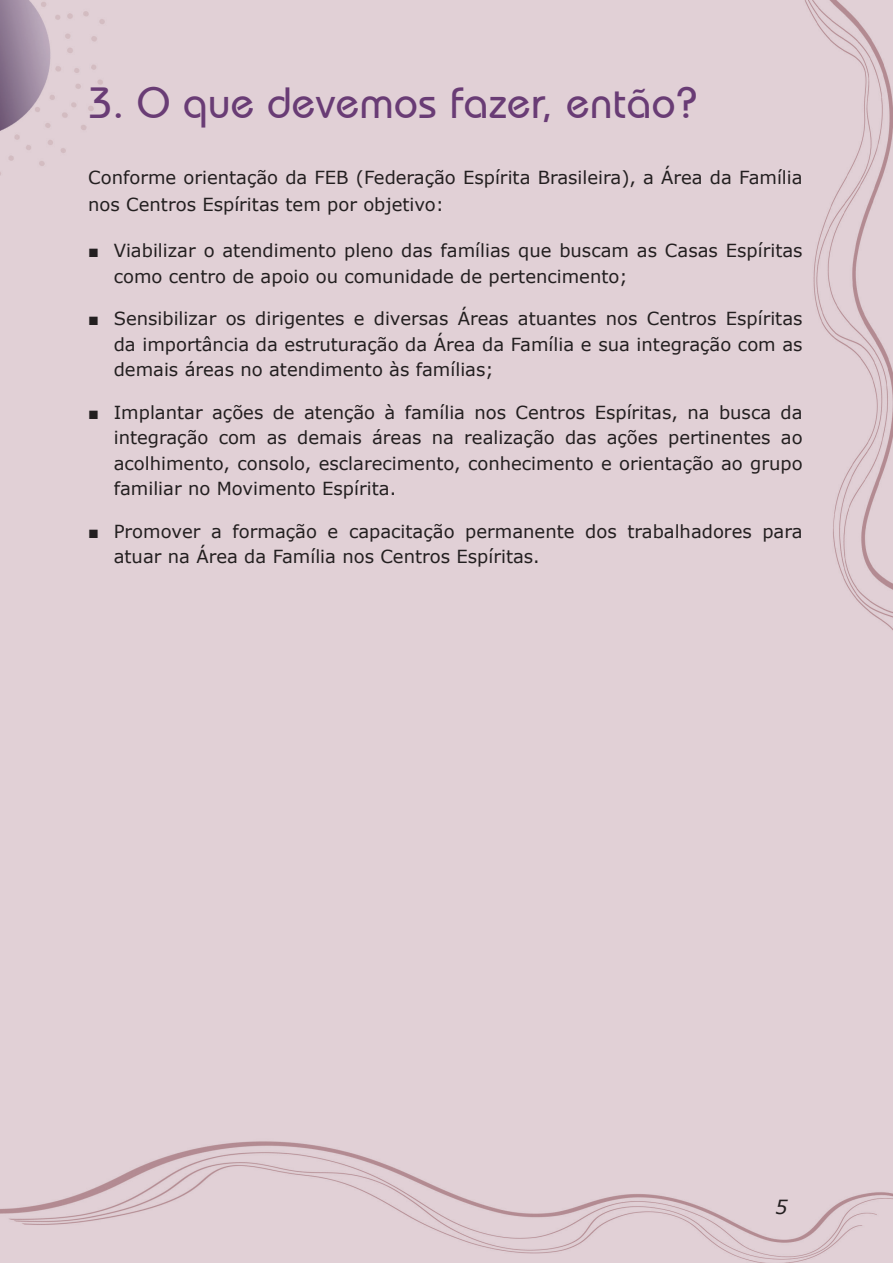
<style>
.page{position:relative;width:893px;height:1263px;background:#e1d0d6}
.page>*{position:absolute;margin:0;border:0;box-sizing:border-box;transform-origin:0 0}
.t1{font:500 43.5px "Bauhaus IT Cby BT";letter-spacing:.01em;color:#693c75}
.t2{font:italic 19.5px "Verdana";color:#231f20}
.t3{font:18px/25.5px "Verdana";color:#231f20}
.s1{font-family:"Arial"}
</style>
<div class="page">
<h1 class="t1" style="left:88px;top:76px;width:611px">3. O que devemos fazer, então?</h1>
<p class="t3" style="left:88px;top:164px;width:716px;line-height:27px">Conforme orientação da FEB (Federação Espírita Brasileira), a Área da Família nos Centros Espíritas tem por objetivo:</p>
<p class="t3" style="left:114px;top:238px;width:690px;text-indent:-26px"><span class="s1">■</span> Viabilizar o atendimento pleno das famílias que buscam as Casas Espíritas como centro de apoio ou comunidade de pertencimento;</p>
<p class="t3" style="left:114px;top:306px;width:690px;text-align:justify;text-indent:-26px"><span class="s1">■</span> Sensibilizar os dirigentes e diversas Áreas atuantes nos Centros Espíritas da importância da estruturação da Área da Família e sua integração com as demais áreas no atendimento às famílias;</p>
<p class="t3" style="left:114px;top:399px;width:690px;text-align:justify;text-indent:-26px"><span class="s1">■</span> Implantar ações de atenção à família nos Centros Espíritas, na busca da integração com as demais áreas na realização das ações pertinentes ao acolhimento, consolo, esclarecimento, conhecimento e orientação ao grupo familiar no Movimento Espírita.</p>
<p class="t3" style="left:114px;top:518px;width:690px;text-indent:-26px"><span class="s1">■</span> Promover a formação e capacitação permanente dos trabalhadores para atuar na Área da Família nos Centros Espíritas.</p>
<p class="t2" style="left:775px;top:1194px;width:14px">5</p>
</div>
